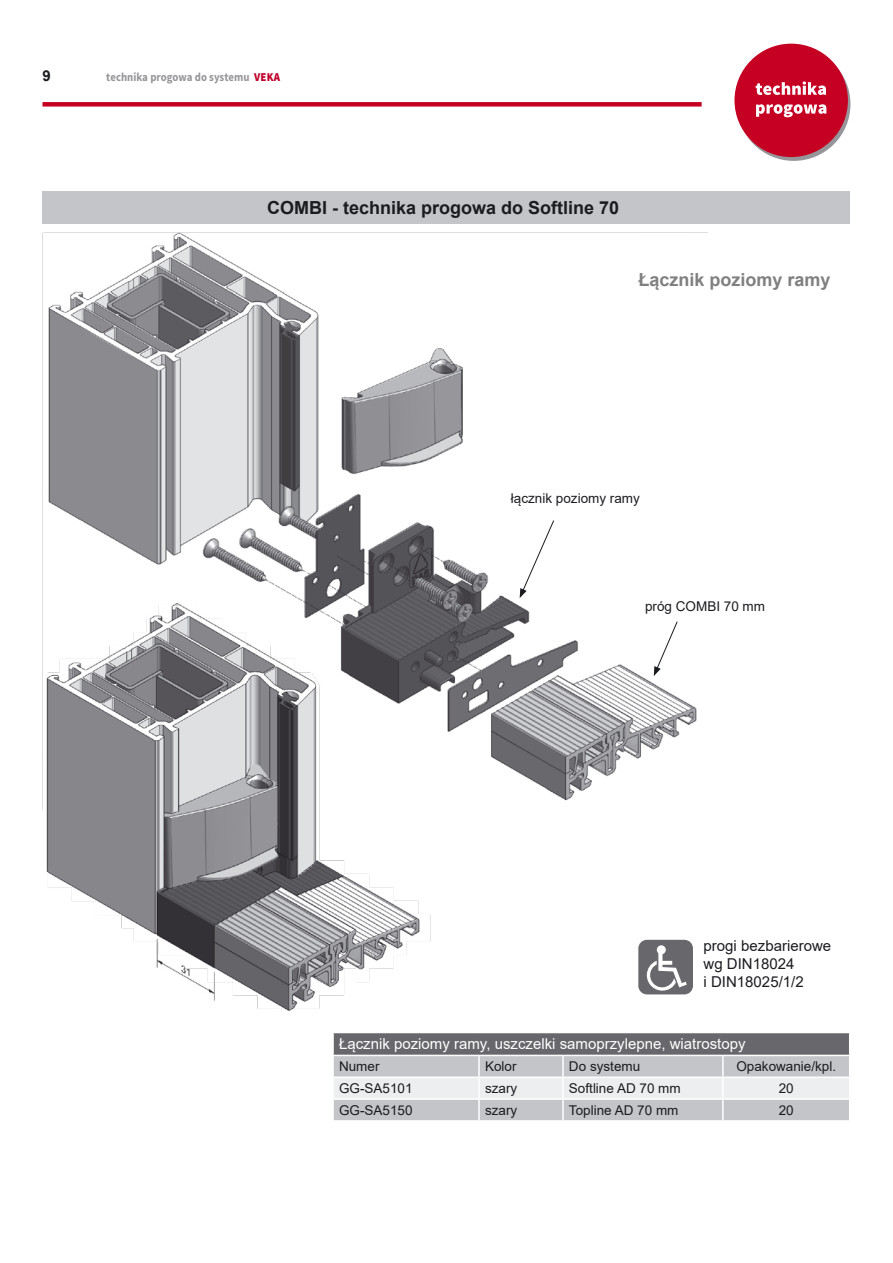
<style>
.page{position:relative;width:893px;height:1263px;background:#fff}
.page>*{position:absolute;margin:0;border:0;box-sizing:border-box;transform-origin:0 0}
.t1{font:700 18px "Arial";color:#1b1c20}
.t2{font:700 18px "Arial";color:#808080}
.t3{font:15px "Arial";color:#fff}
.t4{font:15px/18px "Arial";color:#1b1c20}
.t5{font:700 15px "Arial";color:#1b1c20}
.t6{font:13.5px "Arial";color:#1b1c20}
.t7{font:13.5px "Arial";color:#1b1c20}
.t8{font:700 12px "Source Sans Pro";color:#969599;scale:.9 1}
.s1{font-weight:900;color:#c1022b}
</style>
<div class="page">
<img style="left:43px;top:232px;width:664px;height:569px">
<svg style="left:333px;top:1033px;width:517px;height:87px;background:#babbbe"></svg>
<img style="left:43px;top:598px;width:397px;height:414px">
<svg style="left:520px;top:519px;width:35px;height:79px"></svg>
<div style="left:638px;top:940px;width:55px;height:54px;background:#68676c;border-radius:9px"></div>
<svg style="left:647px;top:952px;width:40px;height:39px"></svg>
<div style="left:657px;top:945px;width:9px;height:9px;background:#fff;border-radius:50%"></div>
<svg style="left:654px;top:621px;width:24px;height:55px"></svg>
<div style="left:43px;top:102px;width:659px;height:5px;background:#c60023"></div>
<svg style="left:737px;top:47px;width:113px;height:114px"></svg>
<div style="left:734px;top:44px;width:114px;height:113px;background:#c60023;border-radius:50%"></div>
<svg style="left:756px;top:81px;width:70px;height:14px"></svg>
<svg style="left:756px;top:104px;width:70px;height:13px"></svg>
<div style="left:43px;top:191px;width:807px;height:33px;background:#c3c5c8"></div>
<p class="t5" style="left:43px;top:66px;width:10px">9</p>
<p class="t8" style="left:106px;top:69px;width:194px">technika progowa do systemu <span class="s1">VEKA</span></p>
<h1 class="t1" style="left:267px;top:195px;width:353px">COMBI - technika progowa do Softline 70</h1>
<h1 class="t2" style="left:638px;top:267px;width:194px">Łącznik poziomy ramy</h1>
<p class="t6" style="left:511px;top:489px;width:131px">łącznik poziomy ramy</p>
<p class="t6" style="left:645px;top:597px;width:122px">próg COMBI 70 mm</p>
<p class="t4" style="left:704px;top:936px;width:129px">progi bezbarierowe wg DIN18024<br>i DIN18025/1/2</p>
<p class="t3" style="left:339px;top:1034px;width:408px">Łącznik poziomy ramy, uszczelki samoprzylepne, wiatrostopy</p>
<p class="t6" style="left:339px;top:1057px;width:42px">Numer</p>
<p class="t6" style="left:485px;top:1057px;width:33px">Kolor</p>
<p class="t7" style="left:569px;top:1057px;width:73px">Do systemu</p>
<p class="t6" style="left:736px;top:1057px;width:101px">Opakowanie/kpl.</p>
<p class="t6" style="left:339px;top:1079px;width:75px">GG-SA5101</p>
<p class="t6" style="left:485px;top:1079px;width:34px">szary</p>
<p class="t6" style="left:569px;top:1079px;width:113px">Softline AD 70 mm</p>
<p class="t6" style="left:779px;top:1079px;width:17px">20</p>
<p class="t6" style="left:339px;top:1101px;width:75px">GG-SA5150</p>
<p class="t6" style="left:485px;top:1101px;width:34px">szary</p>
<p class="t6" style="left:569px;top:1101px;width:111px">Topline AD 70 mm</p>
<p class="t6" style="left:779px;top:1101px;width:17px">20</p>
</div>
